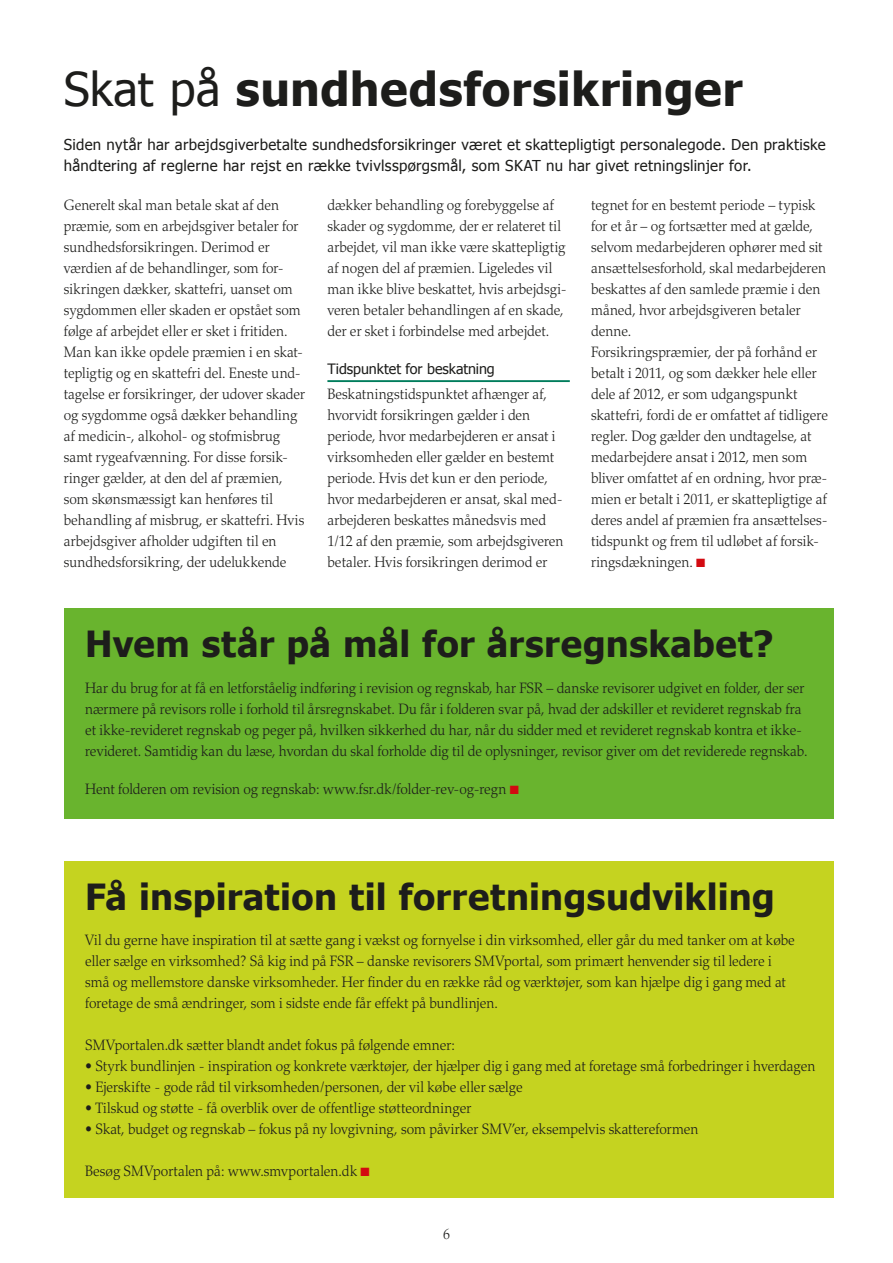
<style>
.page{position:relative;width:893px;height:1263px;background:#fff}
.page>*{position:absolute;margin:0;border:0;box-sizing:border-box;transform-origin:0 0}
.t1{font:700 46.5px "Tahoma";letter-spacing:.01em;color:#1d1d1b}
.t2{font:700 36px "Tahoma";letter-spacing:.01em;color:#1d1d1b}
.t3{font:300 15px/21px "Palatino";color:#1d1d1b;scale:.93 1}
.t4{font:15px/21px "Tahoma";letter-spacing:.02em;color:#1d1d1b}
.t5{font:14.25px "Tahoma";color:#1d1d1b}
.s1{font-weight:400}
.s2{color:#d30a11}
</style>
<div class="page">
<div style="left:64px;top:608px;width:769px;height:210px;background:#69b42e"></div>
<div style="left:64px;top:861px;width:769px;height:336px;background:#c5d320"></div>
<hr style="left:327px;top:380px;width:243px;height:2px;background:#007d5c">
<h1 class="t1" style="left:64px;top:56px;width:680px"><span class="s1">Skat på</span> sundhedsforsikringer</h1>
<p class="t4" style="left:64px;top:133px;width:763px">Siden nytår har arbejdsgiverbetalte sundhedsforsikringer været et skattepligtigt personalegode. Den praktiske håndtering af reglerne har rejst en række tvivlsspørgsmål, som SKAT nu har givet retningslinjer for.</p>
<p class="t3" style="left:64px;top:195px;width:261px">Generelt skal man betale skat af den præmie, som en arbejdsgiver betaler for sundhedsforsikringen. Derimod er værdien af de behandlinger, som for&shy;sikringen dækker, skattefri, uanset om sygdommen eller skaden er opstået som følge af arbejdet eller er sket i fritiden.<br>Man kan ikke opdele præmien i en skat&shy;tepligtig og en skattefri del. Eneste und&shy;tagelse er forsikringer, der udover skader og sygdomme også dækker behandling af medicin-, alkohol- og stofmisbrug samt rygeafvænning. For disse forsik&shy;ringer gælder, at den del af præmien, som skønsmæssigt kan henføres til behandling af misbrug, er skattefri. Hvis arbejdsgiver afholder udgiften til en sundhedsforsikring, der udelukkende</p>
<p class="t3" style="left:327px;top:195px;width:259px">dækker behandling og forebyggelse af skader og sygdomme, der er relateret til arbejdet, vil man ikke være skattepligtig af nogen del af præmien. Ligeledes vil man ikke blive beskattet, hvis arbejdsgi&shy;veren betaler behandlingen af en skade, der er sket i forbindelse med arbejdet.</p>
<p class="t5" style="left:327px;top:359px;width:169px">Tidspunktet for beskatning</p>
<p class="t3" style="left:327px;top:384px;width:255px">Beskatningstidspunktet afhænger af, hvorvidt forsikringen gælder i den periode, hvor medarbejderen er ansat i virksomheden eller gælder en bestemt periode. Hvis det kun er den periode, hvor medarbejderen er ansat, skal med&shy;arbejderen beskattes månedsvis med 1/12 af den præmie, som arbejdsgiveren betaler. Hvis forsikringen derimod er</p>
<p class="t3" style="left:591px;top:195px;width:256px">tegnet for en bestemt periode – typisk for et år – og fortsætter med at gælde, selvom medarbejderen ophører med sit ansættelsesforhold, skal medarbejderen beskattes af den samlede præmie i den måned, hvor arbejdsgiveren betaler denne.<br>Forsikringspræmier, der på forhånd er betalt i 2011, og som dækker hele eller dele af 2012, er som udgangspunkt skattefri, fordi de er omfattet af tidligere regler. Dog gælder den undtagelse, at medarbejdere ansat i 2012, men som bliver omfattet af en ordning, hvor præ&shy;mien er betalt i 2011, er skattepligtige af deres andel af præmien fra ansættelses&shy;tidspunkt og frem til udløbet af forsik&shy;ringsdækningen. <span class="s2">■</span></p>
<h2 class="t2" style="left:85px;top:618px;width:690px">Hvem står på mål for årsregnskabet?</h2>
<p class="t3" style="left:85px;top:678px;width:778px">Har du brug for at få en letforståelig indføring i revision og regnskab, har FSR – danske revisorer udgivet en folder, der ser nærmere på revisors rolle i forhold til årsregnskabet. Du får i folderen svar på, hvad der adskiller et revideret regnskab fra et ikke-revideret regnskab og peger på, hvilken sikkerhed du har, når du sidder med et revideret regnskab kontra et ikke&shy;revideret. Samtidig kan du læse, hvordan du skal forholde dig til de oplysninger, revisor giver om det reviderede regnskab.</p>
<p class="t3" style="left:85px;top:778px;width:468px">Hent folderen om revision og regnskab: www.fsr.dk/folder-rev-og-regn <span class="s2">■</span></p>
<h2 class="t2" style="left:85px;top:871px;width:691px">Få inspiration til forretningsudvikling</h2>
<p class="t3" style="left:85px;top:930px;width:765px">Vil du gerne have inspiration til at sætte gang i vækst og fornyelse i din virksomhed, eller går du med tanker om at købe eller sælge en virksomhed? Så kig ind på FSR – danske revisorers SMVportal, som primært henvender sig til ledere i små og mellemstore danske virksomheder. Her finder du en række råd og værktøjer, som kan hjælpe dig i gang med at foretage de små ændringer, som i sidste ende får effekt på bundlinjen.</p>
<p class="t3" style="left:85px;top:1035px;width:399px">SMVportalen.dk sætter blandt andet fokus på følgende emner:</p>
<p class="t3" style="left:85px;top:1056px;width:787px">• Styrk bundlinjen - inspiration og konkrete værktøjer, der hjælper dig i gang med at foretage små forbedringer i hverdagen</p>
<p class="t3" style="left:85px;top:1077px;width:472px">• Ejerskifte - gode råd til virksomheden/personen, der vil købe eller sælge</p>
<p class="t3" style="left:85px;top:1098px;width:417px">• Tilskud og støtte - få overblik over de offentlige støtteordninger</p>
<p class="t3" style="left:85px;top:1119px;width:661px">• Skat, budget og regnskab – fokus på ny lovgivning, som påvirker SMV’er, eksempelvis skattereformen</p>
<p class="t3" style="left:85px;top:1161px;width:308px">Besøg SMVportalen på: www.smvportalen.dk <span class="s2">■</span></p>
<p class="t3" style="left:443px;top:1224px;width:9px">6</p>
</div>
